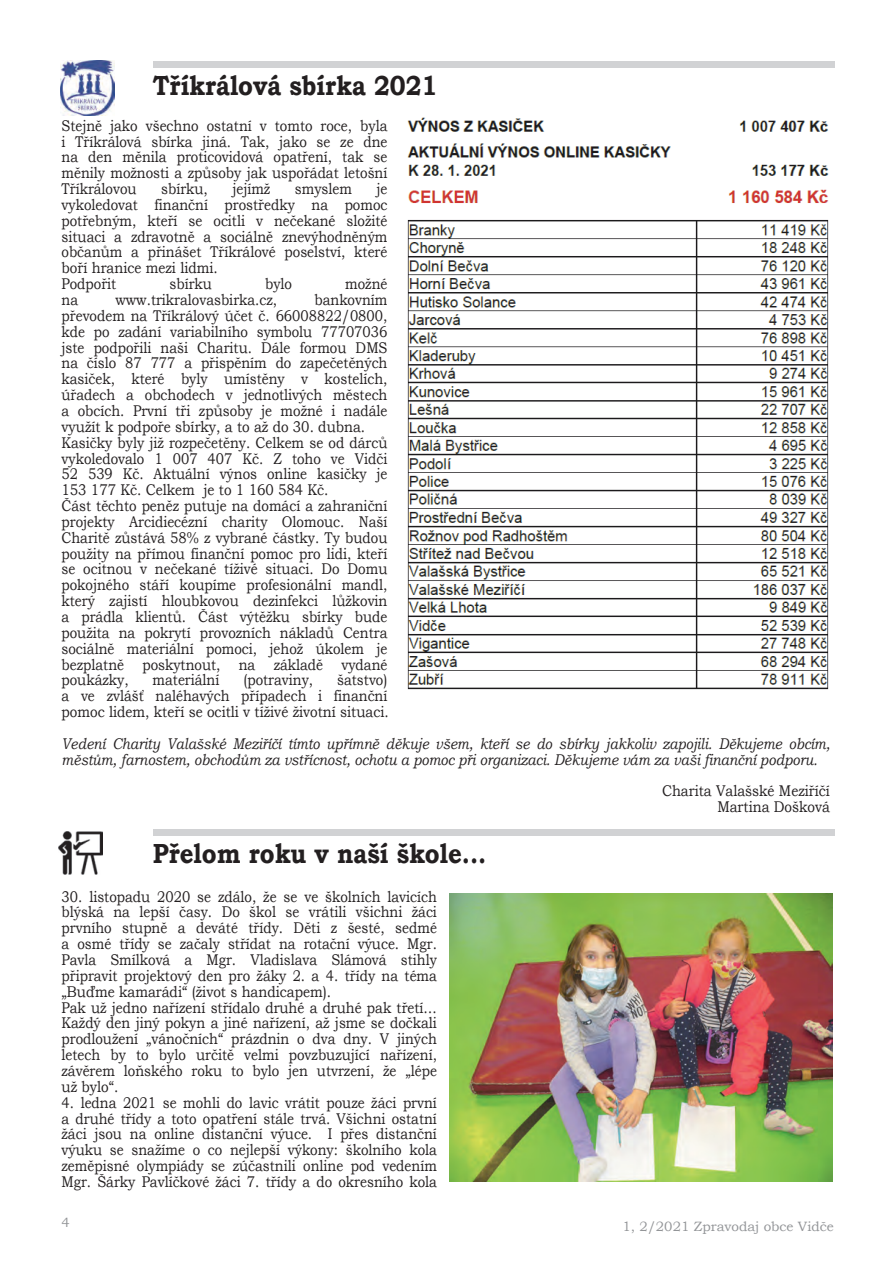
<style>
.page{position:relative;width:893px;height:1263px;background:#fff}
.page>*{position:absolute;margin:0;border:0;box-sizing:border-box;transform-origin:0 0}
.t1{font:700 27.6px "Bookman Old Style";color:#231f20;scale:.87 1}
.t2{font:15.45px/15.9px "Bookman Old Style";color:#231f20;text-align:justify;scale:.86 1}
.t3{font:italic 15.45px/15.9px "Bookman Old Style";color:#231f20;scale:.86 1}
.t4{font:15.45px/15.9px "Bookman Old Style";color:#231f20;text-align:right;scale:.87 1}
.t5{font:13.5px "Bookman Old Style";color:#939598}
</style>
<div class="page">
<div style="left:153px;top:61px;width:681px;height:7px;background:#d1d2d4"></div>
<img style="left:59px;top:831px;width:43px;height:43px">
<img style="left:60px;top:60px;width:55px;height:55px">
<img style="left:407px;top:118px;width:422px;height:572px">
<div style="left:153px;top:829px;width:681px;height:7px;background:#d1d2d4"></div>
<img style="left:449px;top:894px;width:384px;height:287px">
<h1 class="t1" style="left:153px;top:66px;width:329px">Tříkrálová sbírka 2021</h1>
<p class="t2" style="left:62px;top:118px;width:380px">Stejně jako všechno ostatní v tomto roce, byla i Tříkrálová sbírka jiná. Tak, jako se ze dne na den měnila proticovidová opatření, tak se měnily možnosti a způsoby jak uspořádat letošní Tříkrálovou</p>
<p class="t2" style="left:161px;top:181px;width:56px">sbírku,</p>
<p class="t2" style="left:232px;top:181px;width:46px">jejímž</p>
<p class="t2" style="left:295px;top:181px;width:68px">smyslem</p>
<p class="t2" style="left:62px;top:181px;width:380px;text-align:left;text-indent:315px">je vykoledovat finanční prostředky na pomoc potřebným, kteří se ocitli v nečekané složité situaci a zdravotně a sociálně znevýhodněným občanům a přinášet Tříkrálové poselství, které boří hranice mezi lidmi.<br>Podpořit</p>
<p class="t2" style="left:169px;top:276px;width:51px">sbírku</p>
<p class="t2" style="left:265px;top:276px;width:33px">bylo</p>
<p class="t2" style="left:345px;top:276px;width:51px">možné</p>
<p class="t2" style="left:62px;top:292px;width:380px;text-align:left;text-indent:253px">bankovním převodem na Tříkrálový účet č. 66008822/0800, kde po zadání variabilního symbolu 77707036 jste podpořili naši Charitu. Dále formou DMS na číslo 87 777 a přispěním do zapečetěných kasiček, které byly umístěny v kostelích, úřadech a obchodech v jednotlivých městech a obcích. První tři způsoby je možné i nadále využít k podpoře sbírky, a to až do 30. dubna.<br>Kasičky byly již rozpečetěny. Celkem se od dárců vykoledovalo 1 007 407 Kč. Z toho ve Vidči 52 539 Kč. Aktuální výnos online kasičky je 153 177 Kč. Celkem je to 1 160 584 Kč.<br>Část těchto peněz putuje na domácí a zahraniční projekty Arcidiecézní charity Olomouc. Naší Charitě zůstává 58% z vybrané částky. Ty budou použity na přímou finanční pomoc pro lidi, kteří se ocitnou v nečekané tíživé situaci. Do Domu pokojného stáří koupíme profesionální mandl, který zajistí hloubkovou dezinfekci lůžkovin a prádla klientů. Část výtěžku sbírky bude použita na pokrytí provozních nákladů Centra sociálně materiální pomoci, jehož úkolem je bezplatně poskytnout, na základě vydané poukázky,</p>
<p class="t2" style="left:62px;top:292px;width:21px">na</p>
<p class="t2" style="left:115px;top:292px;width:190px">www.trikralovasbirka.cz,</p>
<p class="t2" style="left:153px;top:672px;width:79px">materiální</p>
<p class="t2" style="left:243px;top:672px;width:83px">(potraviny,</p>
<p class="t2" style="left:62px;top:672px;width:382px;text-indent:276px">šatstvo) a ve zvlášť naléhavých případech i finanční pomoc lidem, kteří se ocitli v tíživé životní situaci.</p>
<p class="t3" style="left:62px;top:735px;width:895px">Vedení Charity Valašské Meziříčí tímto upřímně děkuje všem, kteří se do sbírky jakkoliv zapojili. Děkujeme obcím, městům, farnostem, obchodům za vstřícnost, ochotu a pomoc při organizaci. Děkujeme vám za vaši finanční podporu.</p>
<p class="t4" style="left:662px;top:783px;width:195px">Charita Valašské Meziříčí<br>Martina Došková</p>
<h1 class="t1" style="left:153px;top:834px;width:385px">Přelom roku v naší škole...</h1>
<p class="t2" style="left:62px;top:888px;width:438px;text-align:left">30. listopadu 2020 se zdálo, že se ve školních lavicích blýská na lepší časy. Do škol se vrátili všichni žáci prvního stupně a deváté třídy. Děti z šesté, sedmé a osmé třídy se začaly střídat na rotační výuce. Mgr.<br>Pavla Smílková a Mgr. Vladislava Slámová stihly připravit projektový den pro žáky 2. a 4. třídy na téma „Buďme kamarádi“ (život s handicapem).<br>Pak už jedno nařízení střídalo druhé a druhé pak třetí… Každý den jiný pokyn a jiné nařízení, až jsme se dočkali prodloužení „vánočních“ prázdnin o dva dny. V jiných letech by to bylo určitě velmi povzbuzující nařízení, závěrem loňského roku to bylo jen utvrzení, že „lépe už bylo“.</p>
<p class="t2" style="left:62px;top:1094px;width:438px">4. ledna 2021 se mohli do lavic vrátit pouze žáci první a druhé třídy a toto opatření stále trvá. Všichni ostatní žáci jsou na online distanční výuce. I přes distanční výuku se snažíme o co nejlepší výkony: školního kola zeměpisné olympiády se zúčastnili online pod vedením Mgr. Šárky Pavlíčkové žáci 7. třídy a do okresního kola</p>
<p class="t5" style="left:61px;top:1213px;width:10px">4</p>
<p class="t5" style="left:622px;top:1217px;width:213px">1, 2/2021 Zpravodaj obce Vidče</p>
</div>
